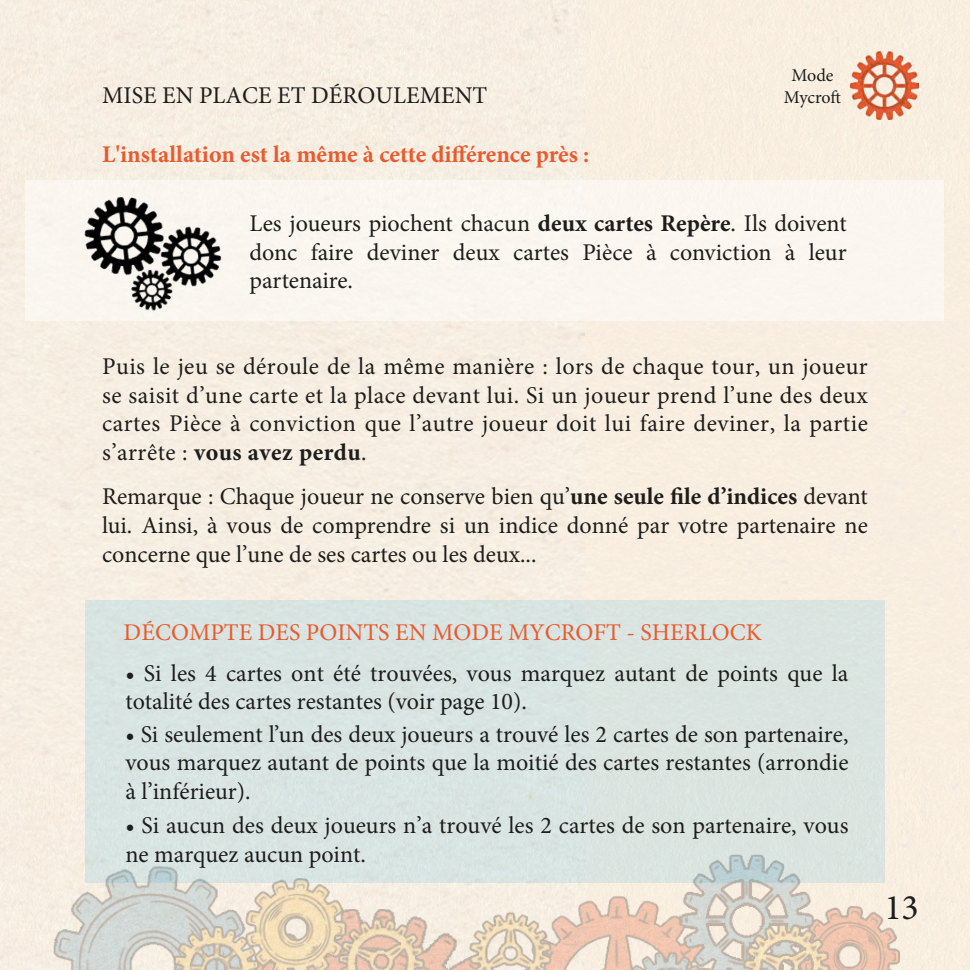
<style>
.page{position:relative;width:970px;height:970px;background:#fff}
.page>*{position:absolute;margin:0;border:0;box-sizing:border-box;transform-origin:0 0}
.t1{font:36px "Minion Pro";color:#1d1d1b}
.t2{font:24px/28.8px "Minion Pro";color:#1d1d1b;text-align:justify}
.t3{font:700 24px "Minion Pro";color:#e95a2f}
.t4{font:24px "Minion Pro";color:#e95a2f}
.t5{font:18px/21.6px "Minion Pro";letter-spacing:-.01em;color:#1d1d1b;text-align:center}
.s1{font-weight:700}
</style>
<div class="page">
<div style="left:0;top:0;width:969px;height:969px;background:#fff2df"></div>
<img style="left:0;top:0;width:585px;height:969px">
<img style="left:51px;top:799px;width:893px;height:170px">
<img style="left:850px;top:51px;width:68px;height:68px">
<div style="left:26px;top:180px;width:918px;height:141px;background:#fbf6ef"></div>
<img style="left:84px;top:197px;width:74px;height:78px">
<img style="left:153px;top:219px;width:69px;height:68px">
<img style="left:126px;top:264px;width:51px;height:47px">
<div style="left:85px;top:599px;width:799px;height:283px;background:#d9e4e1"></div>
<p class="t2" style="left:102px;top:81px;width:387px">MISE EN PLACE ET DÉROULEMENT</p>
<p class="t3" style="left:102px;top:137px;width:488px">L'installation est la même à cette différence près :</p>
<p class="t5" style="left:783px;top:64px;width:59px">Mode<br>Mycroft</p>
<p class="t2" style="left:249px;top:209px;width:598px">Les joueurs piochent chacun <span class="s1">deux cartes Repère</span>. Ils doivent donc faire deviner deux cartes Pièce à conviction à leur partenaire.</p>
<p class="t2" style="left:102px;top:352px;width:767px">Puis le jeu se déroule de la même manière : lors de chaque tour, un joueur se saisit d’une carte et la place devant lui. Si un joueur prend l’une des deux cartes Pièce à conviction que l’autre joueur doit lui faire deviner, la partie s’arrête : <span class="s1">vous avez perdu</span>.</p>
<p class="t2" style="left:102px;top:482px;width:767px">Remarque : Chaque joueur ne conserve bien qu’<span class="s1">une seule file d’indices</span> devant lui. Ainsi, à vous de comprendre si un indice donné par votre partenaire ne concerne que l’une de ses cartes ou les deux...</p>
<p class="t4" style="left:123px;top:616px;width:640px">DÉCOMPTE DES POINTS EN MODE MYCROFT - SHERLOCK</p>
<p class="t2" style="left:125px;top:658px;width:724px">• Si les 4 cartes ont été trouvées, vous marquez autant de points que la totalité des cartes restantes (voir page 10).</p>
<p class="t2" style="left:125px;top:719px;width:724px">• Si seulement l’un des deux joueurs a trouvé les 2 cartes de son partenaire, vous marquez autant de points que la moitié des cartes restantes (arrondie à l’inférieur).</p>
<p class="t2" style="left:125px;top:811px;width:724px">• Si aucun des deux joueurs n’a trouvé les 2 cartes de son partenaire, vous ne marquez aucun point.</p>
<h1 class="t1" style="left:884px;top:883px;width:36px">13</h1>
</div>
